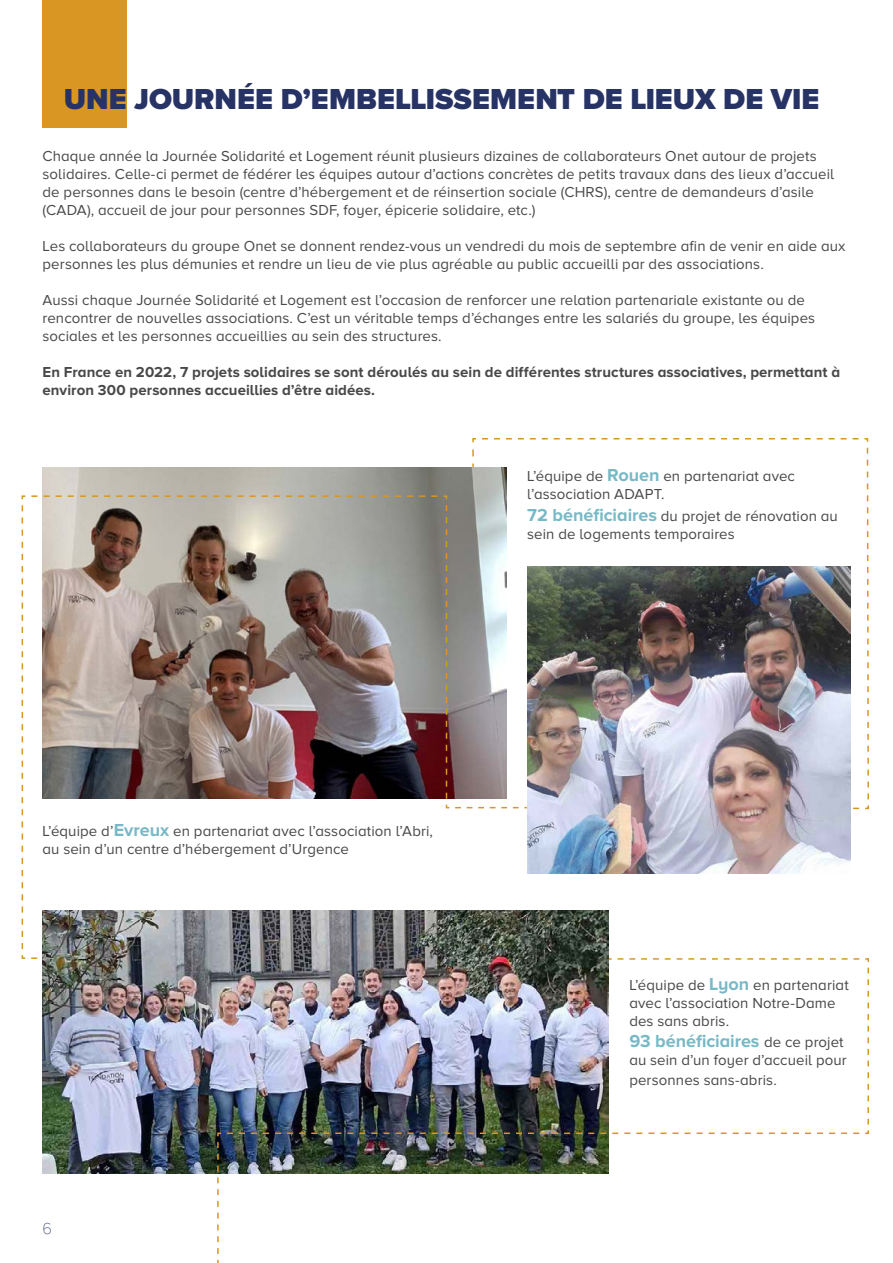
<style>
.page{position:relative;width:893px;height:1263px;background:#fff}
.page>*{position:absolute;margin:0;border:0;box-sizing:border-box;transform-origin:0 0}
.t1{font:900 30px "Proxima Nova";color:#273365}
.t2{font:700 18px "Proxima Nova A";letter-spacing:-.005em;color:#78b9c6}
.t3{font:100 16.5px "Proxima Nova T";color:#273365}
.t4{font:15px/18px "Proxima Nova A";letter-spacing:.005em;color:#484848}
.t5{font:700 15px/18px "Proxima Nova A";letter-spacing:.005em;color:#484848}
.s1{font-weight:700;font-size:18px;color:#78b9c6}
.s2{font-weight:400;font-size:15px;color:#484848}
</style>
<div class="page">
<svg style="left:472px;top:438px;width:397px;height:372px"></svg>
<img style="left:43px;top:467px;width:463px;height:28px">
<img style="left:21px;top:495px;width:564px;height:465px">
<img style="left:527px;top:566px;width:323px;height:308px">
<img style="left:43px;top:910px;width:565px;height:264px">
<div style="left:43px;top:0;width:84px;height:128px;background:#d99623"></div>
<img style="left:216px;top:957px;width:653px;height:306px">
<h1 class="t1" style="left:64px;top:83px;width:757px">UNE JOURNÉE D’EMBELLISSEMENT DE LIEUX DE VIE</h1>
<p class="t4" style="left:43px;top:147px;width:793px">Chaque année la Journée Solidarité et Logement réunit plusieurs dizaines de collaborateurs Onet autour de projets solidaires. Celle-ci permet de fédérer les équipes autour d’actions concrètes de petits travaux dans des lieux d’accueil de personnes dans le besoin (centre d’hébergement et de réinsertion sociale (CHRS), centre de demandeurs d’asile (CADA), accueil de jour pour personnes SDF, foyer, épicerie solidaire, etc.)</p>
<p class="t4" style="left:43px;top:237px;width:805px">Les collaborateurs du groupe Onet se donnent rendez-vous un vendredi du mois de septembre afin de venir en aide aux personnes les plus démunies et rendre un lieu de vie plus agréable au public accueilli par des associations.</p>
<p class="t4" style="left:43px;top:291px;width:774px">Aussi chaque Journée Solidarité et Logement est l’occasion de renforcer une relation partenariale existante ou de rencontrer de nouvelles associations. C’est un véritable temps d’échanges entre les salariés du groupe, les équipes sociales et les personnes accueillies au sein des structures.</p>
<p class="t5" style="left:43px;top:363px;width:799px">En France en 2022, 7 projets solidaires se sont déroulés au sein de différentes structures associatives, permettant à environ 300 personnes accueillies d’être aidées.</p>
<p class="t4" style="left:527px;top:467px;width:269px">L’équipe de <span class="s1">Rouen</span> en partenariat avec l’association ADAPT.</p>
<p class="t4" style="left:527px;top:507px;width:312px"><span class="s1">72 bénéficiaires</span> du projet de rénovation au sein de logements temporaires</p>
<p class="t4" style="left:43px;top:822px;width:392px">L’équipe d’<span class="s1">Evreux</span> en partenariat avec l’association l’Abri, au sein d’un centre d’hébergement d’Urgence</p>
<p class="t3" style="left:43px;top:1221px;width:11px">6</p>
<p class="t4" style="left:629px;top:976px;width:221px">L’équipe de <span class="s1">Lyon</span> en partenariat avec l’association Notre-Dame des sans abris.</p>
<p class="t2" style="left:629px;top:1032px;width:216px">93 bénéficiaires <span class="s2">de ce projet</span></p>
<p class="t4" style="left:629px;top:1051px;width:219px;line-height:19.5px">au sein d’un foyer d’accueil pour personnes sans-abris.</p>
</div>
